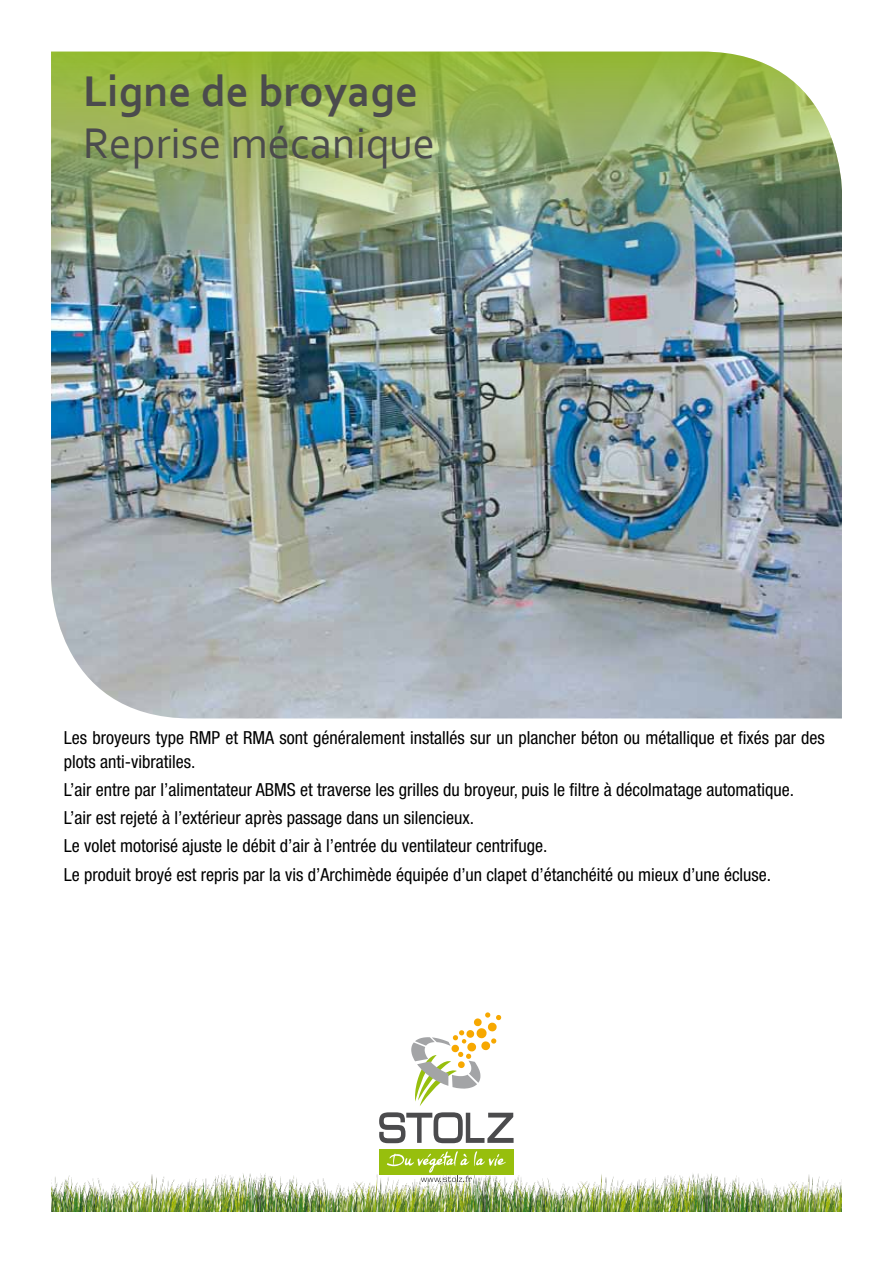
<style>
.page{position:relative;width:893px;height:1263px;background:#fff}
.page>*{position:absolute;margin:0;border:0;box-sizing:border-box;transform-origin:0 0}
.t1{font:45px "Corbel";color:#4b4b4d}
.t2{font:700 45px "Corbel";color:#4b4b4d}
.t3{font:condensed 18px/28.2px "Helvetica Neue LT Std";color:#000}
</style>
<div class="page">
<img style="left:51px;top:1173px;width:791px;height:39px">
<svg style="left:379px;top:1112px;width:135px;height:31px"></svg>
<svg style="left:411px;top:1012px;width:90px;height:94px"></svg>
<div style="left:379px;top:1148px;width:135px;height:26px;background:#97bf0d"></div>
<svg style="left:387px;top:1151px;width:119px;height:31px"></svg>
<img style="left:51px;top:52px;width:791px;height:666px">
<h1 class="t2" style="left:83px;top:63px;width:336px">Ligne de broyage</h1>
<h1 class="t1" style="left:83px;top:115px;width:354px">Reprise mécanique</h1>
<p class="t3" style="left:64px;top:725px;width:763px;line-height:24px">Les broyeurs type RMP et RMA sont généralement installés sur un plancher béton ou métallique et fixés par des plots anti-vibratiles.</p>
<p class="t3" style="left:64px;top:775px;width:732px">L’air entre par l’alimentateur ABMS et traverse les grilles du broyeur, puis le filtre à décolmatage automatique.<br>L’air est rejeté à l’extérieur après passage dans un silencieux.<br>Le volet motorisé ajuste le débit d’air à l’entrée du ventilateur centrifuge.<br>Le produit broyé est repris par la vis d’Archimède équipée d’un clapet d’étanchéité ou mieux d’une écluse.</p>
</div>
